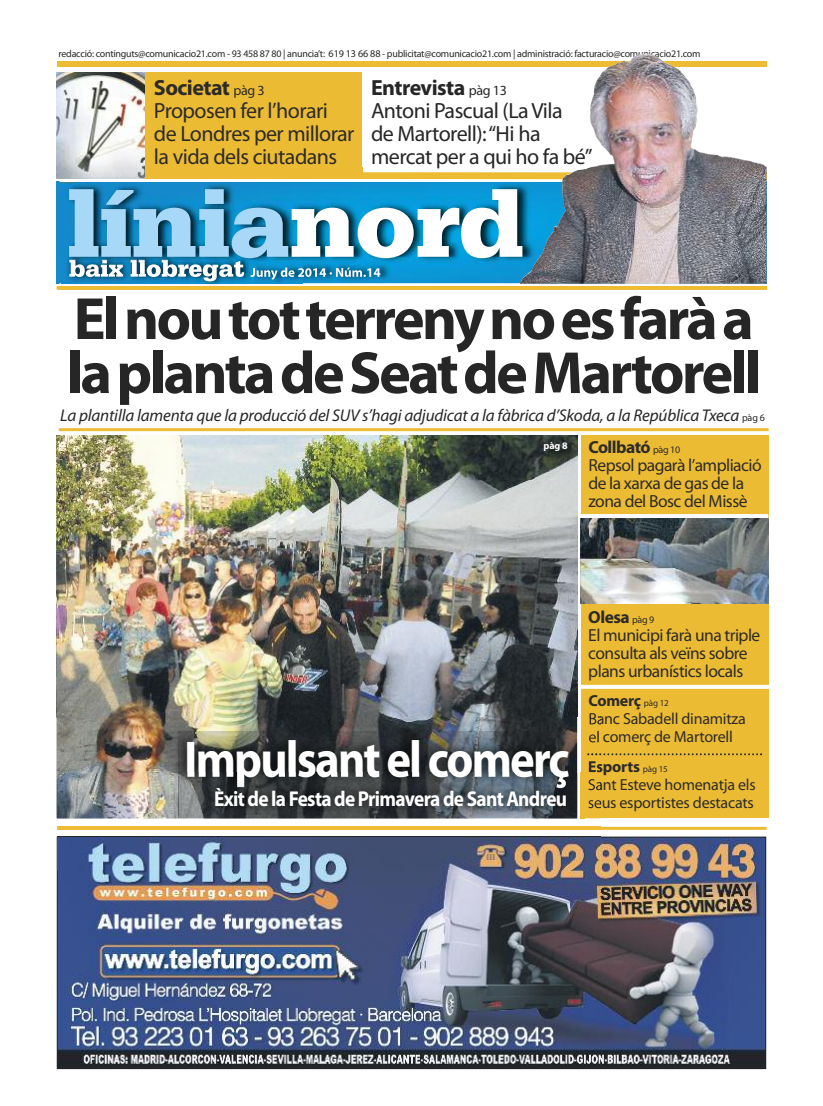
<style>
.page{position:relative;width:823px;height:1106px;background:#fff}
.page>*{position:absolute;margin:0;border:0;box-sizing:border-box;transform-origin:0 0}
.t1{font:900 100px "Serifa";letter-spacing:-.01em;color:#a7d8f7}
.t2{font:700 60px/54px "Myriad Pro";letter-spacing:-.045em;color:#272627}
.t3{font:700 52px "Myriad Pro";letter-spacing:-.04em;color:#fff;scale:.9 1}
.t4{font:22px/23px "Myriad Pro";letter-spacing:-.025em;color:#272627}
.t5{font:22px/23px "Myriad Pro";letter-spacing:-.025em;color:#2d2b29}
.t6{font:700 21.5px "Myriad Pro";letter-spacing:-.035em;color:#fff;scale:.9 1}
.t7{font:17.5px/18px "Myriad Pro";letter-spacing:-.03em;color:#2d2b29}
.t8{font:italic 17px "Myriad Pro";letter-spacing:-.01em;color:#272627}
.t9{font:16px/18px "Myriad Pro";letter-spacing:-.015em;color:#2d2b29}
.t10{font:10px "Myriad Pro";letter-spacing:-.025em;color:#272627}
.t11{font:700 10px "Myriad Pro";color:#fff}
.s1{font-size:10.2px}
.s2{font-weight:700}
.s3{font-size:14px}
.s4{color:#fff}
.s5{font-style:normal;font-size:10px}
.s6{font-size:10px}
.s7{font-size:9px}
</style>
<div class="page">
<hr style="left:57px;top:61px;width:708px;height:4px;background:#edbb34">
<div style="left:57px;top:62px;width:708px;height:5px;background:#edbb34"></div>
<img style="left:59px;top:838px;width:704px;height:229px">
<hr style="left:57px;top:827px;width:709px;height:3px;background:#edbb34">
<div style="left:135px;top:72px;width:227px;height:107px;background:#ecbb34"></div>
<img style="left:590px;top:54px;width:176px;height:113px">
<img style="left:59px;top:167px;width:708px;height:123px">
<img style="left:766px;top:182px;width:1px;height:101px">
<img style="left:59px;top:182px;width:460px;height:101px">
<svg style="left:56px;top:170px;width:711px;height:12px"></svg>
<img style="left:362px;top:174px;width:157px;height:5px">
<img style="left:144px;top:167px;width:218px;height:12px">
<img style="left:62px;top:248px;width:240px;height:9px">
<img style="left:69px;top:260px;width:175px;height:21px">
<img style="left:246px;top:257px;width:273px;height:26px">
<img style="left:250px;top:267px;width:115px;height:13px">
<hr style="left:59px;top:286px;width:706px;height:4px;background:#eebc33">
<img style="left:519px;top:167px;width:247px;height:116px">
<img style="left:57px;top:435px;width:519px;height:282px">
<img style="left:417px;top:435px;width:161px;height:44px">
<hr style="left:59px;top:428px;width:709px;height:3px;background:#edbb34">
<div style="left:580px;top:435px;width:187px;height:383px;background:#ecbb34"></div>
<svg style="left:580px;top:514px;width:187px;height:4px"></svg>
<svg style="left:580px;top:685px;width:189px;height:4px"></svg>
<img style="left:580px;top:518px;width:187px;height:85px">
<img style="left:56px;top:717px;width:543px;height:152px">
<img style="left:57px;top:836px;width:542px;height:33px">
<img style="left:580px;top:717px;width:19px;height:101px">
<svg style="left:587px;top:753px;width:174px;height:2px"></svg>
<svg style="left:589px;top:717px;width:10px;height:7px"></svg>
<svg style="left:588px;top:731px;width:11px;height:13px"></svg>
<svg style="left:588px;top:761px;width:11px;height:29px"></svg>
<svg style="left:588px;top:798px;width:11px;height:11px"></svg>
<img style="left:178px;top:731px;width:398px;height:42px">
<img style="left:56px;top:773px;width:528px;height:57px">
<img style="left:57px;top:827px;width:527px;height:3px">
<img style="left:57px;top:773px;width:519px;height:45px">
<img style="left:580px;top:773px;width:4px;height:45px">
<img style="left:187px;top:773px;width:322px;height:14px">
<img style="left:57px;top:72px;width:87px;height:107px">
<p class="t10" style="left:59px;top:50px;width:643px">redacció: continguts@comunicacio21.com - 93 458 87 80 | anuncia’t: <span class="s1">619 13 66 88</span> - publicitat@comunicacio21.com | administració: facturacio@comunicacio21.com</p>
<p class="t5" style="left:154px;top:78px;width:202px"><span class="s2">Societat</span> <span class="s3">pàg 3<br></span>Proposen fer l’horari de Londres per millorar la vida dels ciutadans</p>
<p class="t4" style="left:371px;top:78px;width:223px"><span class="s2">Entrevista</span> <span class="s3">pàg 13<br></span>Antoni Pascual (LaVila<br>de Martorell):“Hi ha mercat per a qui ho fa bé”</p>
<h1 class="t1" style="left:67px;top:189px;width:460px">línia<span class="s4">nord</span></h1>
<h2 class="t2" style="left:66px;top:296px;width:695px">Elnoutotterrenynoesfaràa laplantadeSeatdeMartorell</h2>
<p class="t8" style="left:60px;top:409px;width:706px">La plantilla lamenta que la producció del SUV s’hagi adjudicat a la fàbrica d’Skoda, a la República Txeca <span class="s5">pàg 6</span></p>
<p class="t7" style="left:588px;top:440px;width:175px"><span class="s2">Collbató</span> <span class="s6">pàg 10<br></span>Repsol pagarà l’ampliació de la xarxa de gas de la zona del Bosc del Missè</p>
<p class="t11" style="left:543px;top:442px;width:26px">pàg 8</p>
<h3 class="t3" style="left:184px;top:739px;width:429px">Impulsant el comerç</h3>
<p class="t6" style="left:214px;top:790px;width:393px">Èxit de la Festa de Primavera de Sant Andreu</p>
<p class="t7" style="left:588px;top:609px;width:173px"><span class="s2">Olesa</span> <span class="s6">pàg 9<br></span>El municipi farà una triple consulta als veïns sobre plans urbanístics locals</p>
<p class="t9" style="left:588px;top:693px;width:159px"><span class="s2">Comerç</span> <span class="s7">pàg 12<br></span>Banc Sabadell dinamitza el comerç de Martorell</p>
<p class="t9" style="left:587px;top:759px;width:169px"><span class="s2">Esports</span> <span class="s7">pàg 15<br></span>Sant Esteve homenatja els seus esportistes destacats</p>
</div>
